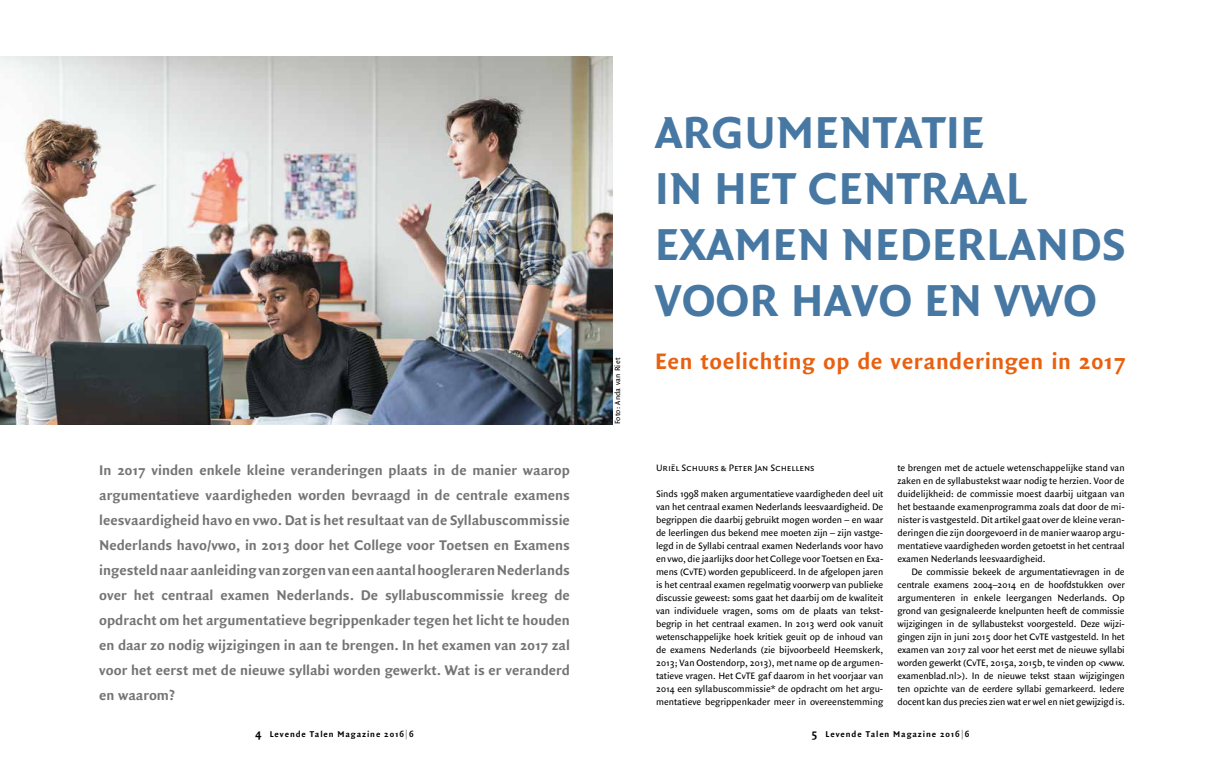
<style>
.page{position:relative;width:1225px;height:766px;background:#fff}
.page>*{position:absolute;margin:0;border:0;box-sizing:border-box;transform-origin:0 0}
.t1{font:700 48px/56px "Quadraat Sans";letter-spacing:.015em;color:#4778a3}
.t2{font:700 24px "Quadraat Sans";letter-spacing:.02em;color:#e9600f}
.t3{font:700 15px/25px "Quadraat Sans";color:#747476;text-align:justify}
.t4{font:10px/13px "Quadraat Sans";letter-spacing:-.005em;color:#000;text-align:justify}
.t5{font:10px "Quadraat Sans Caps";color:#000}
.t6{font:700 9px "Quadraat Sans";letter-spacing:.1em;color:#000}
.t7{font:8px "Quadraat Sans";letter-spacing:.025em;color:#000}
.s1{font-size:12px}
.s2{color:#9a9b9d}
</style>
<div class="page">
<img style="left:0;top:57px;width:612px;height:367px">
<h1 class="t1" style="left:655px;top:106px;width:472px">ARGUMENTATIE<br>IN HET CENTRAAL<br>EXAMEN NEDERLANDS<br>VOOR HAVO EN VWO</h1>
<p class="t3" style="left:99px;top:457px;width:472px">In 2017 vinden enkele kleine veranderingen plaats in de manier waarop argumentatieve vaardigheden worden bevraagd in de centrale examens leesvaardigheid havo en vwo. Dat is het resultaat van de Syllabuscommissie Nederlands havo/vwo, in 2013 door het College voor Toetsen en Examens ingesteld naar aanleiding van zorgen van een aantal hoogleraren Nederlands over het centraal examen Nederlands. De syllabuscommissie kreeg de opdracht om het argumentatieve begrippenkader tegen het licht te houden en daar zo nodig wijzigingen in aan te brengen. In het examen van 2017 zal voor het eerst met de nieuwe syllabi worden gewerkt. Wat is er veranderd en waarom?</p>
<p class="t7" style="left:613px;top:424px;width:68px;rotate:-90deg">Foto: Anda van Riet</p>
<h2 class="t2" style="left:655px;top:348px;width:472px">Een toelichting op de veranderingen in 2017</h2>
<p class="t5" style="left:656px;top:461px;width:160px">Uriël Schuurs &amp; Peter Jan Schellens</p>
<p class="t4" style="left:656px;top:487px;width:229px">Sinds 1998 maken argumentatieve vaardigheden deel uit van het centraal examen Nederlands leesvaardigheid. De begrippen die daarbij gebruikt mogen worden – en waar de leerlingen dus bekend mee moeten zijn – zijn vastge&shy;legd in de Syllabi centraal examen Nederlands voor havo en vwo, die jaarlijks door het College voor Toetsen en Exa&shy;mens (CvTE) worden gepubliceerd. In de afgelopen jaren is het centraal examen regelmatig voorwerp van publieke discussie geweest: soms gaat het daarbij om de kwaliteit van individuele vragen, soms om de plaats van tekst&shy;begrip in het centraal examen. In 2013 werd ook vanuit wetenschappelijke hoek kritiek geuit op de inhoud van de examens Nederlands (zie bijvoorbeeld Heemskerk, 2013; Van Oostendorp, 2013), met name op de argumen&shy;tatieve vragen. Het CvTE gaf daarom in het voorjaar van 2014 een syllabuscommissie* de opdracht om het argu&shy;mentatieve begrippenkader meer in overeenstemming</p>
<p class="t4" style="left:897px;top:461px;width:229px">te brengen met de actuele wetenschappelijke stand van zaken en de syllabustekst waar nodig te herzien. Voor de duidelijkheid: de commissie moest daarbij uitgaan van het bestaande examenprogramma zoals dat door de mi&shy;nister is vastgesteld. Dit artikel gaat over de kleine veran&shy;deringen die zijn doorgevoerd in de manier waarop argu&shy;mentatieve vaardigheden worden getoetst in het centraal examen Nederlands leesvaardigheid.</p>
<p class="t4" style="left:897px;top:565px;width:229px;text-indent:14px">De commissie bekeek de argumentatievragen in de centrale examens 2004–2014 en de hoofdstukken over argumenteren in enkele leergangen Nederlands. Op grond van gesignaleerde knelpunten heeft de commissie wijzigingen in de syllabustekst voorgesteld. Deze wijzi&shy;gingen zijn in juni 2015 door het CvTE vastgesteld. In het examen van 2017 zal voor het eerst met de nieuwe syllabi worden gewerkt (CvTE, 2015a, 2015b, te vinden op &lt;www. examenblad.nl&gt;). In de nieuwe tekst staan wijzigingen ten opzichte van de eerdere syllabi gemarkeerd. Iedere docent kan dus precies zien wat er wel en niet gewijzigd is.</p>
<p class="t6" style="left:255px;top:729px;width:160px"><span class="s1">4</span> Levende Talen Magazine 2016<span class="s2">|</span>6</p>
<p class="t6" style="left:811px;top:729px;width:160px"><span class="s1">5</span> Levende Talen Magazine 2016<span class="s2">|</span>6</p>
</div>
